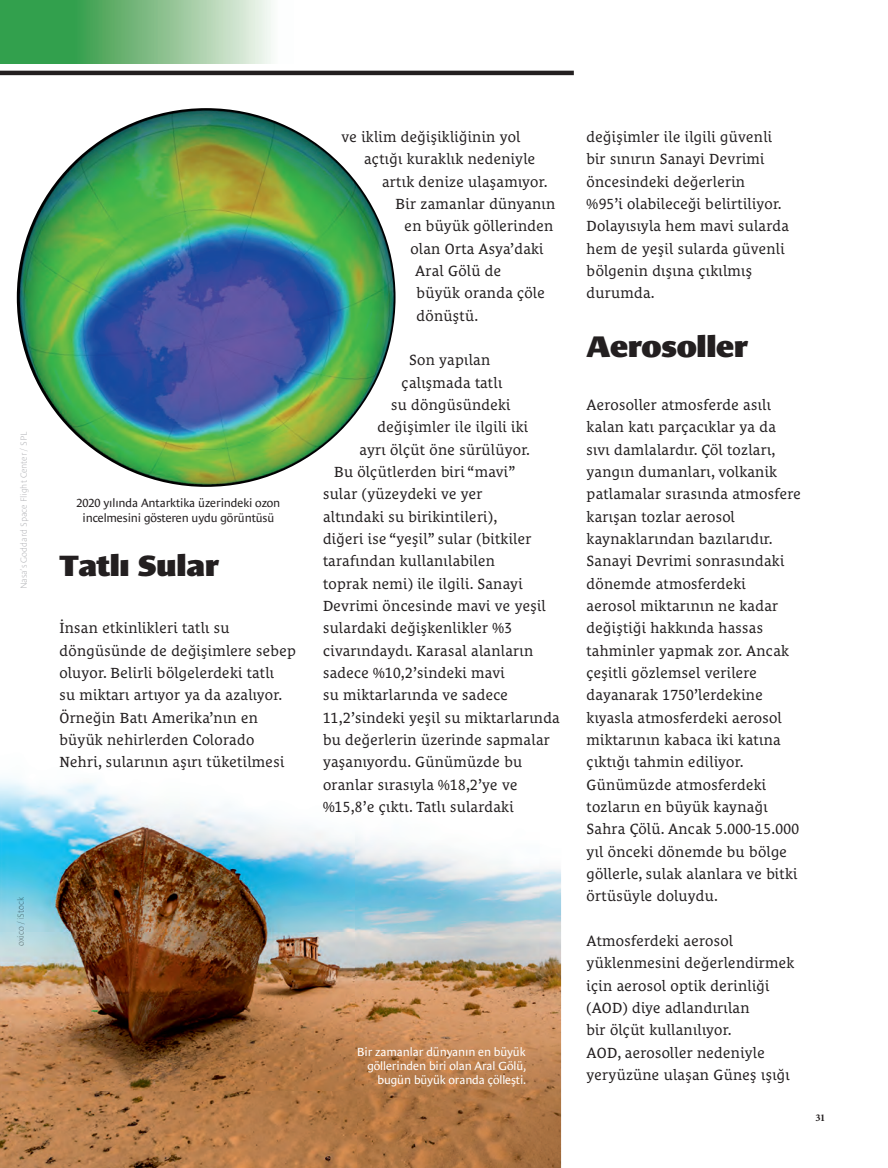
<style>
.page{position:relative;width:888px;height:1168px;background:#fff}
.page>*{position:absolute;margin:0;border:0;box-sizing:border-box;transform-origin:0 0}
.t1{font:900 30px "Le Monde Sans Pro";letter-spacing:-.01em;color:#231f20}
.t2{font:15px/22.4px "Le Monde Courrier Pro";letter-spacing:.02em;color:#231f20}
.t3{font:12px/14.4px "Le Monde Sans Pro";letter-spacing:-.01em;color:#fff;text-align:right}
.t4{font:12px/14.4px "Le Monde Sans Pro";letter-spacing:-.01em;color:#231f20;text-align:center}
.t5{font:700 10.35px "Minion Pro";color:#231f20}
.t6{font:300 expanded 9px "Le Monde Sans Pro";letter-spacing:-.01em;color:#aeafb3}
.t7{font:300 expanded 9px "Le Monde Sans Pro";letter-spacing:-.01em;color:#4c676e}
.t8{font:300 expanded 9px "Le Monde Sans Pro";color:#54686d}
.s1{color:#58696c}
.s2{color:#49666d}
.s3{color:#44646e}
.s4{color:#3d636f}
.s5{color:#34636f}
</style>
<div class="page">
<img style="left:0;top:779px;width:561px;height:388px">
<hr style="left:0;top:71px;width:574px;height:4px;background:#231f20">
<svg style="left:0;top:0;width:271px;height:64px;background:#7abc84"></svg>
<img style="left:17px;top:108px;width:378px;height:379px;border-radius:50%">
<img style="left:17px;top:897px;width:8px;height:48px">
<p class="t6" style="left:20px;top:589px;width:159px;rotate:-90deg">Nasa’s Goddard Space Flight Center / SPL</p>
<p class="t7" style="left:17px;top:946px;width:51px;rotate:-90deg"><span class="s1">o</span> o / <span class="s2">i</span><span class="s3">St</span><span class="s4">o</span><span class="s5">ck</span></p>
<p class="t8" style="left:17px;top:941px;width:12px;rotate:-90deg">xic</p>
<p class="t4" style="left:77px;top:497px;width:205px">2020 yılında Antarktika üzerindeki ozon incelmesini gösteren uydu görüntüsü</p>
<h1 class="t1" style="left:59px;top:553px;width:161px">Tatlı Sular</h1>
<p class="t2" style="left:59px;top:618px;width:238px">İnsan etkinlikleri tatlı su döngüsünde de değişimlere sebep oluyor. Belirli bölgelerdeki tatlı<br>su miktarı artıyor ya da azalıyor.<br>Örneğin Batı Amerika’nın en büyük nehirlerden Colorado<br>Nehri, sularının aşırı tüketilmesi</p>
<p class="t2" style="left:341px;top:127px;width:180px">ve iklim değişikliğinin yol</p>
<p class="t2" style="left:364px;top:149px;width:173px">açtığı kuraklık nedeniyle</p>
<p class="t2" style="left:382px;top:171px;width:167px">artık denize ulaşamıyor.</p>
<p class="t2" style="left:395px;top:194px;width:161px">Bir zamanlar dünyanın</p>
<p class="t2" style="left:404px;top:216px;width:150px">en büyük göllerinden</p>
<p class="t2" style="left:410px;top:238px;width:134px">olan Orta Asya’daki</p>
<p class="t2" style="left:415px;top:261px;width:87px">Aral Gölü de</p>
<p class="t2" style="left:416px;top:283px;width:130px">büyük oranda çöle</p>
<p class="t2" style="left:416px;top:305px;width:63px">dönüştü.</p>
<p class="t2" style="left:409px;top:350px;width:83px">Son yapılan</p>
<p class="t2" style="left:401px;top:372px;width:102px">çalışmada tatlı</p>
<p class="t2" style="left:391px;top:394px;width:121px">su döngüsündeki</p>
<p class="t2" style="left:377px;top:417px;width:152px">değişimler ile ilgili iki</p>
<p class="t2" style="left:359px;top:439px;width:172px">ayrı ölçüt öne sürülüyor.</p>
<p class="t2" style="left:334px;top:461px;width:183px">Bu ölçütlerden biri “mavi”</p>
<p class="t2" style="left:323px;top:484px;width:161px">sular (yüzeydeki ve yer</p>
<p class="t2" style="left:323px;top:506px;width:176px">altındaki su birikintileri),</p>
<p class="t2" style="left:323px;top:528px;width:210px">diğeri ise “yeşil” sular (bitkiler</p>
<p class="t2" style="left:323px;top:551px;width:173px">tarafından kullanılabilen</p>
<p class="t2" style="left:323px;top:573px;width:201px">toprak nemi) ile ilgili. Sanayi</p>
<p class="t2" style="left:323px;top:595px;width:224px">Devrimi öncesinde mavi ve yeşil</p>
<p class="t2" style="left:323px;top:618px;width:190px">sulardaki değişkenlikler %3</p>
<p class="t2" style="left:323px;top:640px;width:212px">civarındaydı. Karasal alanların</p>
<p class="t2" style="left:323px;top:662px;width:183px">sadece %10,2’sindeki mavi</p>
<p class="t2" style="left:323px;top:685px;width:186px">su miktarlarında ve sadece</p>
<p class="t2" style="left:323px;top:707px;width:238px">11,2’sindeki yeşil su miktarlarında</p>
<p class="t2" style="left:323px;top:729px;width:228px">bu değerlerin üzerinde sapmalar</p>
<p class="t2" style="left:323px;top:752px;width:201px">yaşanıyordu. Günümüzde bu</p>
<p class="t2" style="left:323px;top:774px;width:196px">oranlar sırasıyla %18,2’ye ve</p>
<p class="t2" style="left:323px;top:796px;width:192px">%15,8’e çıktı. Tatlı sulardaki</p>
<p class="t3" style="left:357px;top:1045px;width:171px">Bir zamanlar dünyanın en büyük göllerinden biri olan Aral Gölü, bugün büyük oranda çölleşti.</p>
<p class="t2" style="left:586px;top:127px;width:204px">değişimler ile ilgili güvenli bir sınırın Sanayi Devrimi öncesindeki değerlerin<br>%95’i olabileceği belirtiliyor.<br>Dolayısıyla hem mavi sularda hem de yeşil sularda güvenli bölgenin dışına çıkılmış durumda.</p>
<h1 class="t1" style="left:586px;top:334px;width:163px">Aerosoller</h1>
<p class="t2" style="left:586px;top:394px;width:216px">Aerosoller atmosferde asılı kalan katı parçacıklar ya da sıvı damlalardır. Çöl tozları, yangın dumanları, volkanik patlamalar sırasında atmosfere karışan tozlar aerosol kaynaklarından bazılarıdır.<br>Sanayi Devrimi sonrasındaki dönemde atmosferdeki<br>aerosol miktarının ne kadar değiştiği hakkında hassas tahminler yapmak zor. Ancak çeşitli gözlemsel verilere dayanarak 1750’lerdekine kıyasla atmosferdeki aerosol miktarının kabaca iki katına çıktığı tahmin ediliyor.<br>Günümüzde atmosferdeki tozların en büyük kaynağı<br>Sahra Çölü. Ancak 5.000-15.000 yıl önceki dönemde bu bölge göllerle, sulak alanlara ve bitki örtüsüyle doluydu.</p>
<p class="t2" style="left:586px;top:930px;width:209px">Atmosferdeki aerosol yüklenmesini değerlendirmek için aerosol optik derinliği (AOD) diye adlandırılan<br>bir ölçüt kullanılıyor.<br>AOD, aerosoller nedeniyle yeryüzüne ulaşan Güneş ışığı</p>
<p class="t5" style="left:815px;top:1111px;width:11px">31</p>
</div>
